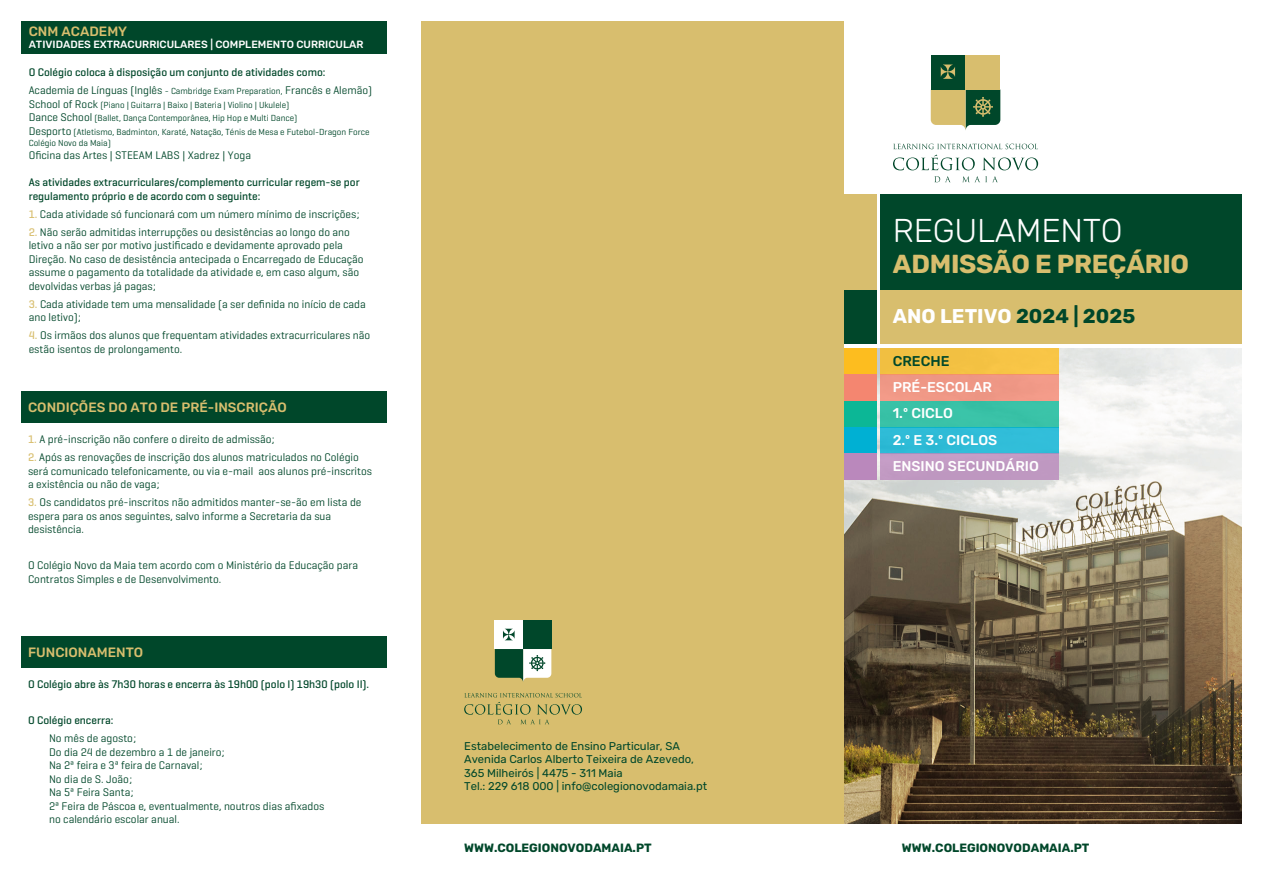
<style>
.page{position:relative;width:1263px;height:893px;background:#fff}
.page>*{position:absolute;margin:0;border:0;box-sizing:border-box;transform-origin:0 0}
.t1{font:300 33px "Rubik";letter-spacing:-.01em;color:#fff}
.t2{font:700 26.1px "Rubik";letter-spacing:-.01em;color:#d8be6e}
.t3{font:700 19.95px "Rubik";color:#fff}
.t4{font:500 14.1px/26.4px "Rubik";color:#fff}
.t5{font:500 14.1px "Rubik";color:#00472a}
.t6{font:500 13.5px "Rubik";color:#d8be6e}
.t7{font:700 12px "Rubik";color:#00472a}
.t8{font:11.25px/13.5px "Geogrotesque";color:#00472a}
.t9{font:500 11.25px/18px "Geogrotesque";color:#00472a}
.t10{font:11.25px/13.5px "Rubik";color:#00472a}
.t11{font:500 10.5px "Rubik";color:#fff}
.t12{font:9px/13.5px "Geogrotesque";color:#00472a}
.s1{font-weight:400}
.s2{font-weight:400;font-size:9px}
.s3{font-size:11.25px}
.s4{font-weight:500;color:#d8be6e}
.s5{color:#00472a}
</style>
<div class="page">
<div style="left:880px;top:289px;width:362px;height:55px;background:#d8be6e"></div>
<div style="left:844px;top:289px;width:32px;height:55px;background:#00472a"></div>
<div style="left:880px;top:194px;width:362px;height:96px;background:#00472a"></div>
<div style="left:844px;top:194px;width:32px;height:96px;background:#d8be6e"></div>
<svg style="left:844px;top:348px;width:398px;height:476px;background:#847967"></svg>
<div style="left:421px;top:21px;width:423px;height:803px;background:#d8be6e"></div>
<div style="left:21px;top:21px;width:366px;height:33px;background:#00472a"></div>
<div style="left:21px;top:391px;width:366px;height:32px;background:#00472a"></div>
<div style="left:21px;top:636px;width:366px;height:32px;background:#00472a"></div>
<svg style="left:893px;top:155px;width:82px;height:15px"></svg>
<svg style="left:983px;top:158px;width:55px;height:12px"></svg>
<svg style="left:934px;top:176px;width:16px;height:6px"></svg>
<svg style="left:962px;top:176px;width:36px;height:6px"></svg>
<svg style="left:893px;top:144px;width:145px;height:5px"></svg>
<div style="left:931px;top:55px;width:34px;height:35px;background:#00472a"></div>
<div style="left:965px;top:55px;width:35px;height:35px;background:#d8be6e"></div>
<svg style="left:941px;top:65px;width:14px;height:14px"></svg>
<svg style="left:931px;top:90px;width:69px;height:40px;background:#8b9966"></svg>
<svg style="left:464px;top:693px;width:118px;height:31px"></svg>
<div style="left:495px;top:621px;width:28px;height:28px;background:#fff"></div>
<div style="left:523px;top:621px;width:28px;height:28px;background:#00472a"></div>
<svg style="left:503px;top:629px;width:12px;height:11px"></svg>
<svg style="left:495px;top:649px;width:56px;height:33px;background:#7c9b83"></svg>
<div style="left:844px;top:401px;width:32px;height:26px;background:#0cb796"></div>
<div style="left:844px;top:427px;width:32px;height:26px;background:#00b0d3"></div>
<div style="left:844px;top:453px;width:32px;height:27px;background:#ba88bc"></div>
<div style="left:844px;top:348px;width:32px;height:27px;background:#fdbd1f"></div>
<div style="left:844px;top:375px;width:32px;height:26px;background:#f48670"></div>
<div style="left:880px;top:401px;width:179px;height:26px;background:#39c2a7"></div>
<div style="left:880px;top:427px;width:179px;height:26px;background:#30bcd8"></div>
<div style="left:880px;top:453px;width:179px;height:27px;background:#c099c2"></div>
<div style="left:880px;top:348px;width:179px;height:27px;background:#f3c143"></div>
<div style="left:880px;top:375px;width:179px;height:26px;background:#ef9885"></div>
<p class="t6" style="left:29px;top:23px;width:100px">CNM ACADEMY</p>
<p class="t11" style="left:29px;top:39px;width:336px">ATIVIDADES EXTRACURRICULARES | COMPLEMENTO CURRICULAR</p>
<p class="t9" style="left:29px;top:63px;width:345px">O Colégio coloca à disposição um conjunto de atividades como:<br><span class="s1">Academia de Línguas (Inglês</span> <span class="s2">- Cambridge Exam Preparation,</span> <span class="s1">Francês e Alemão)</span></p>
<p class="t12" style="left:29px;top:98px;width:342px"><span class="s3">School of Rock</span> (Piano | Guitarra | Baixo | Bateria | Violino | Ukulele)<br><span class="s3">Dance School</span> (Ballet, Dança Contemporânea, Hip Hop e Multi Dance)<br><span class="s3">Desporto</span> (Atletismo, Badminton, Karaté, Natação, Ténis de Mesa e Futebol-Dragon Force</p>
<p class="t12" style="left:29px;top:136px;width:84px">Colégio Novo da Maia)</p>
<p class="t8" style="left:29px;top:148px;width:224px">Oficina das Artes | STEEAM LABS | Xadrez | Yoga</p>
<p class="t9" style="left:29px;top:175px;width:332px;line-height:13.5px">As atividades extracurriculares/complemento curricular regem-se por regulamento próprio e de acordo com o seguinte:</p>
<p class="t8" style="left:29px;top:207px;width:332px"><span class="s4">1.</span> Cada atividade só funcionará com um número mínimo de inscrições;</p>
<p class="t8" style="left:29px;top:225px;width:336px"><span class="s4">2.</span> Não serão admitidas interrupções ou desistências ao longo do ano letivo a não ser por motivo justificado e devidamente aprovado pela Direção. No caso de desistência antecipada o Encarregado de Educação assume o pagamento da totalidade da atividade e, em caso algum, são devolvidas verbas já pagas;</p>
<p class="t8" style="left:29px;top:297px;width:339px"><span class="s4">3.</span> Cada atividade tem uma mensalidade (a ser definida no início de cada ano letivo);</p>
<p class="t8" style="left:29px;top:328px;width:343px"><span class="s4">4.</span> Os irmãos dos alunos que frequentam atividades extracurriculares não estão isentos de prolongamento.</p>
<p class="t6" style="left:28px;top:400px;width:260px">CONDIÇÕES DO ATO DE PRÉ-INSCRIÇÃO</p>
<p class="t8" style="left:28px;top:433px;width:248px"><span class="s4">1.</span> A pré-inscrição não confere o direito de admissão;</p>
<p class="t8" style="left:28px;top:451px;width:346px"><span class="s4">2.</span> Após as renovações de inscrição dos alunos matriculados no Colégio será comunicado telefonicamente, ou via e-mail aos alunos pré-inscritos a existência ou não de vaga;</p>
<p class="t8" style="left:28px;top:496px;width:335px"><span class="s4">3.</span> Os candidatos pré-inscritos não admitidos manter-se-ão em lista de espera para os anos seguintes, salvo informe a Secretaria da sua desistência.</p>
<p class="t8" style="left:28px;top:559px;width:331px">O Colégio Novo da Maia tem acordo com o Ministério da Educação para<br>Contratos Simples e de Desenvolvimento.</p>
<p class="t6" style="left:28px;top:645px;width:117px">FUNCIONAMENTO</p>
<p class="t9" style="left:28px;top:675px;width:343px">O Colégio abre às 7h30 horas e encerra às 19h00 (polo I) 19h30 (polo II).</p>
<p class="t9" style="left:28px;top:711px;width:87px">O Colégio encerra:</p>
<p class="t8" style="left:49px;top:731px;width:277px">No mês de agosto;<br>Do dia 24 de dezembro a 1 de janeiro;<br>Na 2ª feira e 3ª feira de Carnaval;<br>No dia de S. João;<br>Na 5ª Feira Santa;<br>2ª Feira de Páscoa e, eventualmente, noutros dias afixados no calendário escolar anual.</p>
<h1 class="t1" style="left:893px;top:212px;width:231px">REGULAMENTO</h1>
<h2 class="t2" style="left:893px;top:249px;width:298px">ADMISSÃO E PREÇÁRIO</h2>
<h3 class="t3" style="left:893px;top:305px;width:244px">ANO LETIVO <span class="s5">2024 | 2025</span></h3>
<p class="t5" style="left:893px;top:353px;width:58px">CRECHE</p>
<p class="t4" style="left:893px;top:375px;width:101px">PRÉ-ESCOLAR</p>
<p class="t10" style="left:464px;top:740px;width:244px">Estabelecimento de Ensino Particular, SA Avenida Carlos Alberto Teixeira de Azevedo, 365 Milheirós | 4475 - 311 Maia<br>Tel.: 229 618 000 | info@colegionovodamaia.pt</p>
<p class="t4" style="left:893px;top:400px;width:148px">1.º CICLO<br>2.º E 3.º CICLOS<br>ENSINO SECUNDÁRIO</p>
<p class="t7" style="left:464px;top:841px;width:189px">WWW.COLEGIONOVODAMAIA.PT</p>
<p class="t7" style="left:902px;top:841px;width:189px">WWW.COLEGIONOVODAMAIA.PT</p>
</div>
